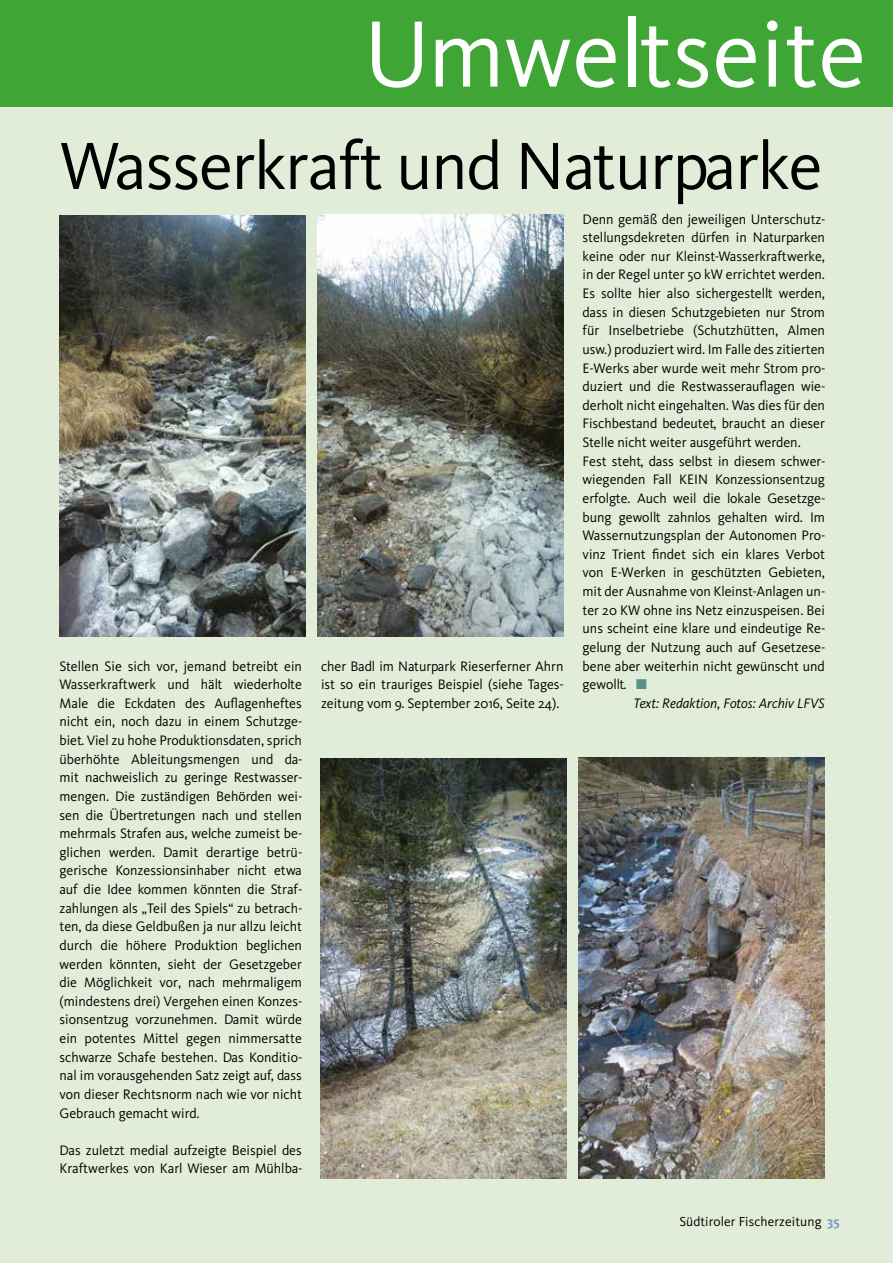
<style>
.page{position:relative;width:893px;height:1263px;background:#e2edd9}
.page>*{position:absolute;margin:0;border:0;box-sizing:border-box;transform-origin:0 0}
.t1{font:97.5px "Kievit";color:#fff}
.t2{font:69.15px "Kievit";letter-spacing:-.02em;color:#000}
.t3{font:14.25px/18.6px "Kievit";color:#000;text-align:justify}
.t4{font:italic 14.25px "Kievit";color:#000}
.t5{font:13.5px "Kievit";letter-spacing:.01em;color:#000}
.s1{color:#589188}
.s2{font-weight:700;color:#719dc6}
</style>
<div class="page">
<div style="left:0;top:0;width:893px;height:107px;background:#3fa535"></div>
<img style="left:60px;top:216px;width:246px;height:420px">
<img style="left:318px;top:215px;width:246px;height:421px">
<img style="left:321px;top:758px;width:246px;height:420px">
<img style="left:579px;top:757px;width:246px;height:421px">
<h1 class="t1" style="left:363px;top:-1px;width:504px">Umweltseite</h1>
<h2 class="t2" style="left:60px;top:127px;width:764px">Wasserkraft und Naturparke</h2>
<p class="t3" style="left:60px;top:657px;width:244px">Stellen Sie sich vor, jemand betreibt ein Wasserkraftwerk und hält wiederholte Male die Eckdaten des Auflagenheftes nicht ein, noch dazu in einem Schutzge&shy;biet. Viel zu hohe Produktionsdaten, sprich überhöhte Ableitungsmengen und da&shy;mit nachweislich zu geringe Restwasser&shy;mengen. Die zuständigen Behörden wei&shy;sen die Übertretungen nach und stellen mehrmals Strafen aus, welche zumeist be&shy;glichen werden. Damit derartige betrü&shy;gerische Konzessionsinhaber nicht etwa auf die Idee kommen könnten die Straf&shy;zahlungen als „Teil des Spiels“ zu betrach&shy;ten, da diese Geldbußen ja nur allzu leicht durch die höhere Produktion beglichen werden könnten, sieht der Gesetzgeber die Möglichkeit vor, nach mehrmaligem (mindestens drei) Vergehen einen Konzes&shy;sionsentzug vorzunehmen. Damit würde ein potentes Mittel gegen nimmersatte schwarze Schafe bestehen. Das Konditio&shy;nal im vorausgehenden Satz zeigt auf, dass von dieser Rechtsnorm nach wie vor nicht Gebrauch gemacht wird.</p>
<p class="t3" style="left:60px;top:1141px;width:244px">Das zuletzt medial aufzeigte Beispiel des<br>Kraftwerkes von Karl Wieser am Mühlba-</p>
<p class="t3" style="left:321px;top:657px;width:244px">cher Badl im Naturpark Rieserferner Ahrn ist so ein trauriges Beispiel (siehe Tages&shy;zeitung vom 9. September 2016, Seite 24).</p>
<p class="t3" style="left:583px;top:210px;width:244px;text-align:left">Denn gemäß den jeweiligen Unterschutz&shy;stellungsdekreten dürfen in Naturparken keine oder nur Kleinst-Wasserkraftwerke, in der Regel unter 50 kW errichtet werden.<br>Es sollte hier also sichergestellt werden, dass in diesen Schutzgebieten nur Strom für Inselbetriebe (Schutzhütten, Almen usw.) produziert wird. Im Falle des zitierten E-Werks aber wurde weit mehr Strom pro&shy;duziert und die Restwasserauflagen wie&shy;derholt nicht eingehalten. Was dies für den Fischbestand bedeutet, braucht an dieser Stelle nicht weiter ausgeführt werden.<br>Fest steht, dass selbst in diesem schwer&shy;wiegenden Fall KEIN Konzessionsentzug erfolgte. Auch weil die lokale Gesetzge&shy;bung gewollt zahnlos gehalten wird. Im Wassernutzungsplan der Autonomen Pro&shy;vinz Trient findet sich ein klares Verbot von E-Werken in geschützten Gebieten, mit der Ausnahme von Kleinst-Anlagen un&shy;ter 20 KW ohne ins Netz einzuspeisen. Bei uns scheint eine klare und eindeutige Re&shy;gelung der Nutzung auch auf Gesetzese&shy;bene aber weiterhin nicht gewünscht und gewollt. <span class="s1">■</span></p>
<p class="t4" style="left:634px;top:695px;width:193px">Text: Redaktion, Fotos: Archiv LFVS</p>
<p class="t5" style="left:679px;top:1214px;width:162px">Südtiroler Fischerzeitung <span class="s2">35</span></p>
</div>
